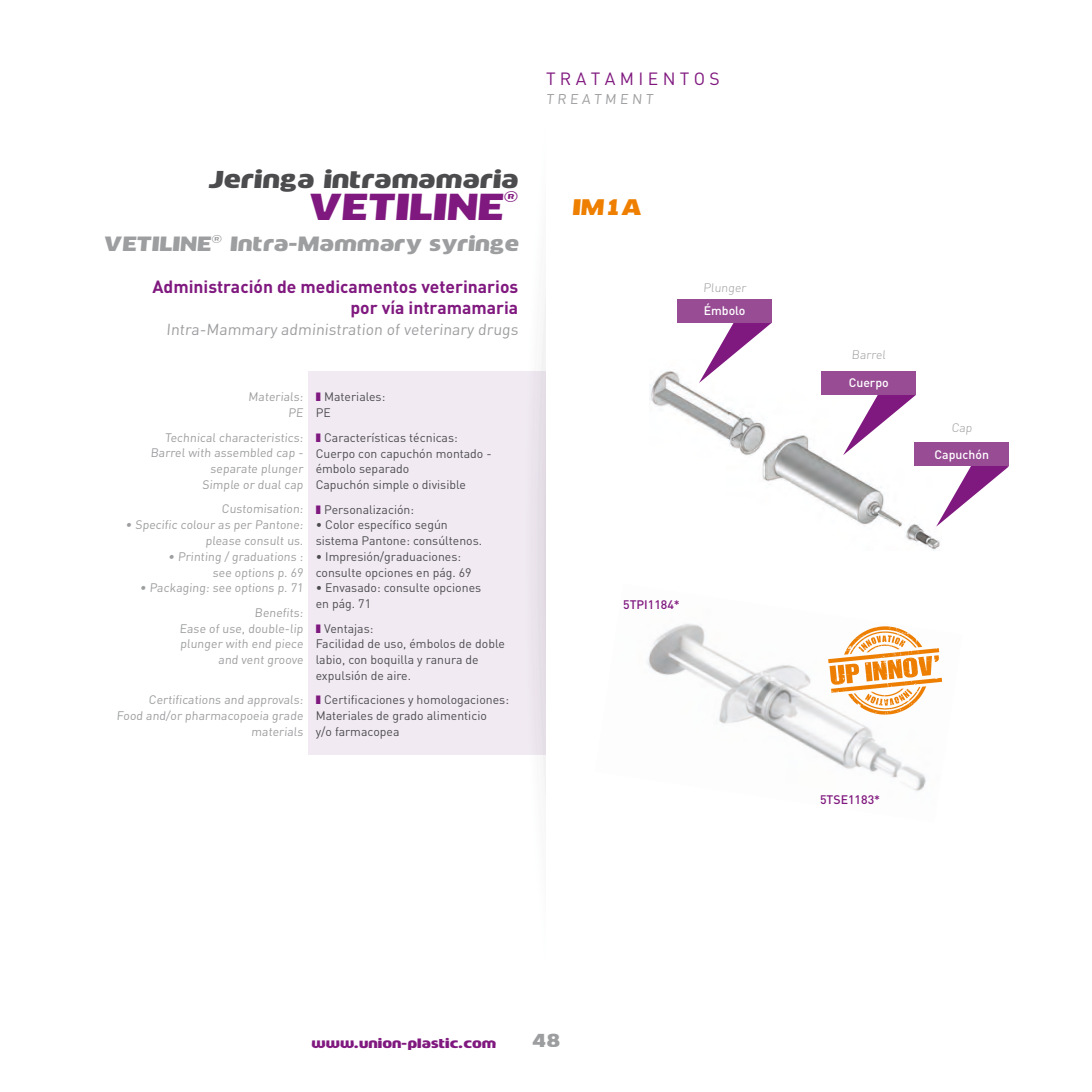
<style>
.page{position:relative;width:1092px;height:1092px;background:#fff}
.page>*{position:absolute;margin:0;border:0;box-sizing:border-box;transform-origin:0 0}
.t1{font:35px "Mob";color:#80197f}
.t2{font:26.25px "Mob";color:#80197f}
.t3{font:22.75px "Mob";color:#4c4c4e}
.t4{font:21px "Mob";color:#ee7f00}
.t5{font:19.25px "Mob";color:#9d9ea0}
.t6{font:700 17.5px/21px "DIN";color:#80197f;text-align:right}
.t7{font:17.5px "DIN";color:#80197f}
.t8{font:17.5px "Mob";color:#9d9ea0}
.t9{font:15.75px "DIN";color:#9d9ea0}
.t10{font:14px "DIN";color:#9d9ea0}
.t11{font:12.25px/15.8px "DIN";color:#4c4c4e}
.t12{font:12.25px/15.8px "DIN";color:#9d9ea0;text-align:right}
.t13{font:12.25px "Mob";color:#80197f}
.t14{font:500 12.25px "DIN";color:#fff}
.t15{font:500 12.25px "DIN";color:#80197f}
.t16{font:300 12.25px "DIN";color:#9d9ea0}
</style>
<div class="page">
<div style="left:309px;top:371px;width:237px;height:383px;background:#f1eaf3"></div>
<svg style="left:524px;top:294px;width:22px;height:504px"></svg>
<img style="left:649px;top:371px;width:292px;height:179px">
<svg style="left:699px;top:322px;width:72px;height:61px"></svg>
<svg style="left:843px;top:394px;width:72px;height:61px"></svg>
<svg style="left:936px;top:466px;width:72px;height:60px"></svg>
<div style="left:677px;top:299px;width:94px;height:23px;background:#974c94"></div>
<div style="left:821px;top:371px;width:94px;height:23px;background:#974c94"></div>
<div style="left:914px;top:443px;width:94px;height:23px;background:#974c94"></div>
<img style="left:647px;top:624px;width:279px;height:167px">
<img style="left:822px;top:624px;width:121px;height:97px">
<h3 class="t3" style="left:208px;top:167px;width:314px">Jeringa intramamaria</h3>
<h1 class="t1" style="left:307px;top:187px;width:59px">Vetiline</h1>
<h2 class="t2" style="left:503px;top:188px;width:20px">®</h2>
<h3 class="t5" style="left:103px;top:233px;width:33px">Vetiline</h3>
<h3 class="t5" style="left:211px;top:233px;width:311px">® Intra-Mammary syringe</h3>
<h3 class="t6" style="left:152px;top:276px;width:367px">Administración de medicamentos veterinarios por vía intramamaria</h3>
<p class="t9" style="left:166px;top:320px;width:355px">Intra-Mammary administration of veterinary drugs</p>
<p class="t12" style="left:248px;top:389px;width:58px">Materials:<br>PE</p>
<p class="t12" style="left:150px;top:429px;width:156px">Technical characteristics:<br>Barrel with assembled cap - separate plunger<br>Simple or dual cap</p>
<p class="t12" style="left:221px;top:501px;width:84px">Customisation:</p>
<p class="t12" style="left:125px;top:516px;width:180px">• Specific colour as per Pantone: please consult us.</p>
<p class="t12" style="left:168px;top:548px;width:138px">• Printing / graduations : see options p. 69</p>
<p class="t12" style="left:140px;top:575px;width:166px;line-height:24.5px">• Packaging: see options p. 71<br>Benefits:</p>
<p class="t12" style="left:179px;top:620px;width:127px">Ease of use, double-lip plunger with end piece and vent groove</p>
<p class="t12" style="left:116px;top:691px;width:189px">Certifications and approvals:<br>Food and/or pharmacopoeia grade materials</p>
<p class="t11" style="left:315px;top:389px;width:71px;text-indent:8px">Materiales:<br>PE</p>
<p class="t11" style="left:315px;top:429px;width:177px;text-indent:8px">Características técnicas:<br>Cuerpo con capuchón montado - émbolo separado<br>Capuchón simple o divisible</p>
<p class="t11" style="left:324px;top:501px;width:91px">Personalización:</p>
<p class="t11" style="left:315px;top:516px;width:168px">• Color específico según sistema Pantone: consúltenos.</p>
<p class="t11" style="left:315px;top:548px;width:157px">• Impresión/graduaciones: consulte opciones en pág. 69</p>
<p class="t11" style="left:315px;top:579px;width:167px">• Envasado: consulte opciones en pág. 71</p>
<p class="t11" style="left:315px;top:620px;width:191px;text-indent:8px">Ventajas:<br>Facilidad de uso, émbolos de doble labio, con boquilla y ranura de expulsión de aire.</p>
<p class="t11" style="left:315px;top:692px;width:195px;text-indent:8px">Certificaciones y homologaciones:<br>Materiales de grado alimenticio<br>y/o farmacopea</p>
<h3 class="t7" style="left:546px;top:67px;width:175px">T R A T A M I E N T O S</h3>
<p class="t10" style="left:546px;top:90px;width:110px">T R E A T M E N T</p>
<h3 class="t4" style="left:572px;top:195px;width:73px">IM1A</h3>
<p class="t16" style="left:703px;top:280px;width:46px">Plunger</p>
<p class="t14" style="left:703px;top:303px;width:43px">émbolo</p>
<p class="t15" style="left:623px;top:596px;width:58px">5TPI1184*</p>
<p class="t16" style="left:851px;top:347px;width:37px">Barrel</p>
<p class="t14" style="left:848px;top:375px;width:41px">Cuerpo</p>
<p class="t16" style="left:951px;top:419px;width:24px">Cap</p>
<p class="t14" style="left:934px;top:446px;width:56px">Capuchón</p>
<p class="t15" style="left:820px;top:791px;width:62px">5TSE1183*</p>
<p class="t13" style="left:311px;top:1035px;width:186px">www.union-plastic.com</p>
<h3 class="t8" style="left:531px;top:1030px;width:31px">48</h3>
</div>
